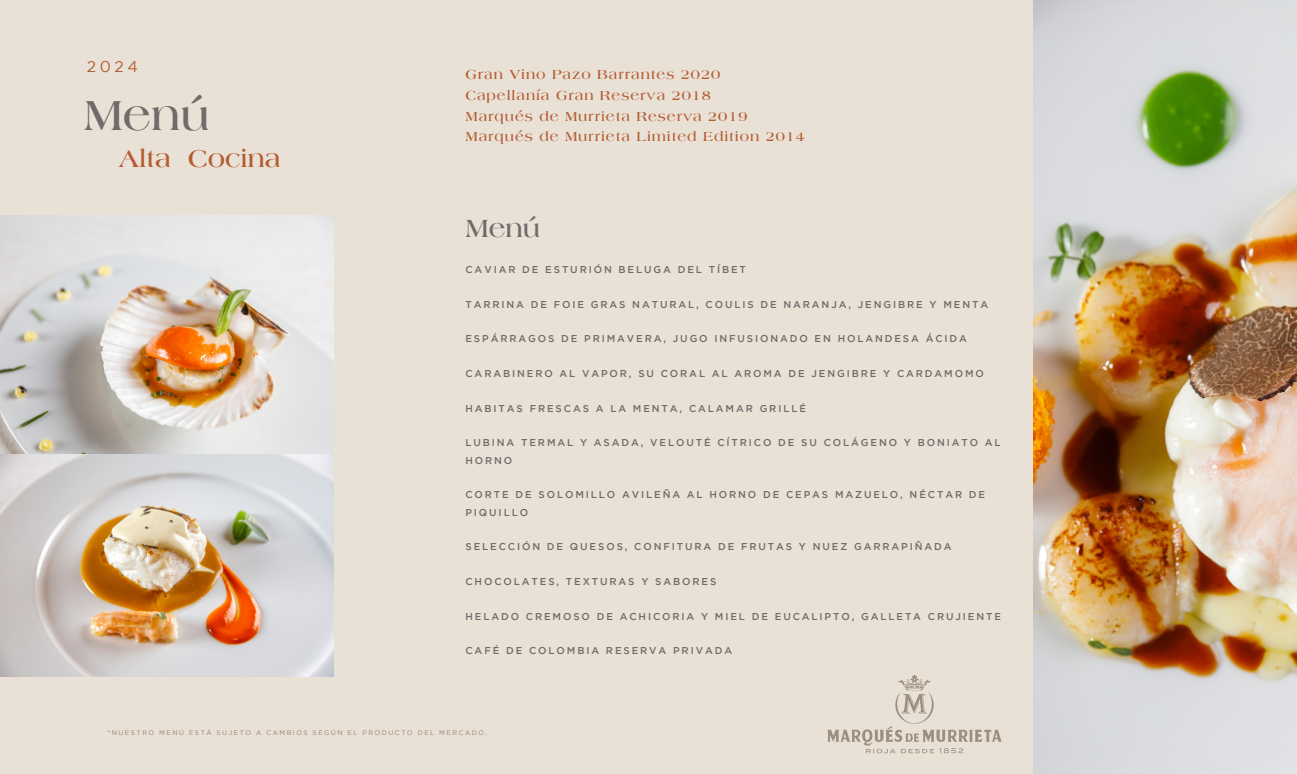
<style>
.page{position:relative;width:1297px;height:774px;background:#eae1d6}
.page>*{position:absolute;margin:0;border:0;box-sizing:border-box;transform-origin:0 0}
.t1{font:700 45px "Americana Std";color:#716a6a}
.t2{font:700 26.7px "Americana Std";color:#716a6a}
.t3{font:700 26.1px "Americana Std";color:#b35c32}
.t4{font:15.6px "Gotham";color:#b35c32}
.t5{font:700 14.1px/20.7px "Americana Std";letter-spacing:.065em;color:#b35c32}
.t6{font:500 9.9px/17.3px "Gotham";letter-spacing:.19em;color:#716a6a}
.t7{font:6.6px "Gotham";letter-spacing:.225em;color:#918171}
</style>
<div class="page">
<img style="left:0;top:215px;width:333px;height:239px">
<img style="left:1033px;top:0;width:264px;height:774px">
<img style="left:0;top:454px;width:333px;height:223px">
<img style="left:827px;top:674px;width:175px;height:80px">
<p class="t4" style="left:87px;top:61px;width:52px">2024</p>
<p class="t1" style="left:84px;top:97px;width:127px">Menú</p>
<h2 class="t3" style="left:119px;top:148px;width:163px">Alta Cocina</h2>
<h5 class="t5" style="left:465px;top:66px;width:341px">Gran Vino Pazo Barrantes 2020<br>Capellanía Gran Reserva 2018<br>Marqués de Murrieta Reserva 2019<br>Marqués de Murrieta Limited Edition 2014</h5>
<h5 class="t2" style="left:465px;top:218px;width:76px">Menú</h5>
<h5 class="t6" style="left:465px;top:261px;width:282px">CAVIAR DE ESTURIÓN BELUGA DEL TÍBET</h5>
<h5 class="t6" style="left:465px;top:296px;width:524px">TARRINA DE FOIE GRAS NATURAL, COULIS DE NARANJA, JENGIBRE Y MENTA</h5>
<h5 class="t6" style="left:465px;top:331px;width:503px">ESPÁRRAGOS DE PRIMAVERA, JUGO INFUSIONADO EN HOLANDESA ÁCIDA</h5>
<h5 class="t6" style="left:465px;top:365px;width:520px">CARABINERO AL VAPOR, SU CORAL AL AROMA DE JENGIBRE Y CARDAMOMO</h5>
<h5 class="t6" style="left:465px;top:400px;width:342px">HABITAS FRESCAS A LA MENTA, CALAMAR GRILLÉ</h5>
<h5 class="t6" style="left:465px;top:435px;width:537px">LUBINA TERMAL Y ASADA, VELOUTÉ CÍTRICO DE SU COLÁGENO Y BONIATO AL<br>HORNO</h5>
<h5 class="t6" style="left:465px;top:487px;width:521px">CORTE DE SOLOMILLO AVILEÑA AL HORNO DE CEPAS MAZUELO, NÉCTAR DE<br>PIQUILLO</h5>
<h5 class="t6" style="left:465px;top:539px;width:488px">SELECCIÓN DE QUESOS, CONFITURA DE FRUTAS Y NUEZ GARRAPIÑADA</h5>
<p class="t6" style="left:465px;top:573px;width:252px">CHOCOLATES, TEXTURAS Y SABORES</p>
<p class="t6" style="left:465px;top:608px;width:537px">HELADO CREMOSO DE ACHICORIA Y MIEL DE EUCALIPTO, GALLETA CRUJIENTE</p>
<p class="t6" style="left:465px;top:643px;width:268px">CAFÉ DE COLOMBIA RESERVA PRIVADA</p>
<h5 class="t7" style="left:107px;top:730px;width:381px">*NUESTRO MENÚ ESTÁ SUJETO A CAMBIOS SEGÚN EL PRODUCTO DEL MERCADO.</h5>
</div>
